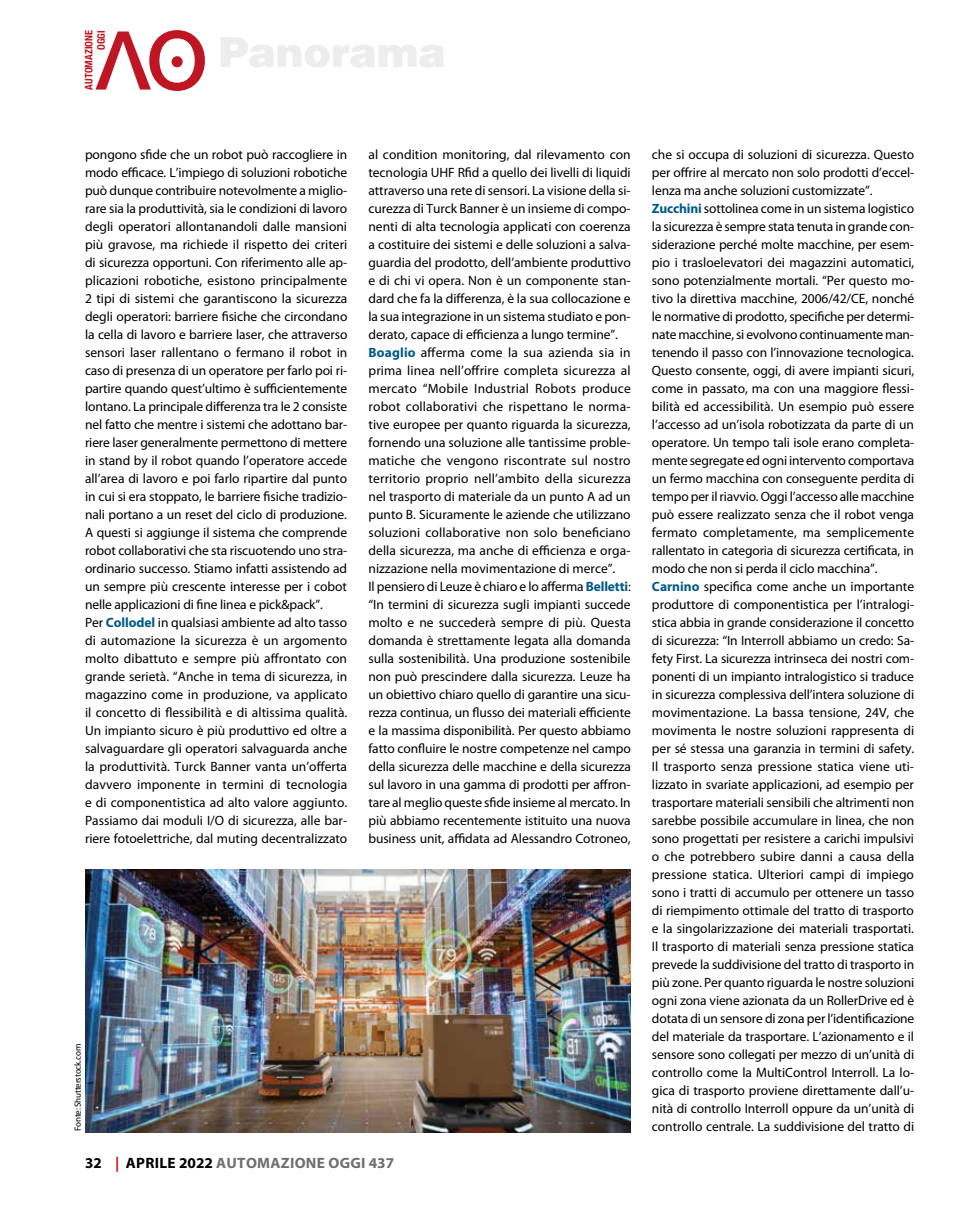
<style>
.page{position:relative;width:978px;height:1212px;background:#fff}
.page>*{position:absolute;margin:0;border:0;box-sizing:border-box;transform-origin:0 0}
.t1{font:700 15px "Myriad Pro";letter-spacing:.02em;color:#706f6f}
.t2{font:13.5px/18px "Myriad Pro";letter-spacing:-.005em;color:#000}
.t3{font:700 condensed 10.35px/12.3px "Helvetica Neue";color:#be1622;text-align:right}
.t4{font:9px "Myriad Pro";letter-spacing:-.02em;color:#000}
.s1{font-weight:700;color:#005a86}
.s2{color:#000}
.s3{color:#cd1719}
</style>
<div class="page">
<svg style="left:95px;top:30px;width:110px;height:61px"></svg>
<div style="left:172px;top:56px;width:11px;height:11px;background:#be1622;border-radius:50%"></div>
<img style="left:85px;top:870px;width:546px;height:262px">
<p class="t3" style="left:82px;top:90px;width:61px;rotate:-90deg">AUTOMAZIONE<br>OGGI</p>
<p class="t2" style="left:85px;top:146px;width:264px">pongono sfide che un robot può raccogliere in modo efficace. L’impiego di soluzioni robotiche può dunque contribuire notevolmente a miglio&shy;rare sia la produttività, sia le condizioni di lavoro degli operatori allontanandoli dalle mansioni più gravose, ma richiede il rispetto dei criteri di sicurezza opportuni. Con riferimento alle ap&shy;plicazioni robotiche, esistono principalmente 2 tipi di sistemi che garantiscono la sicurezza degli operatori: barriere fisiche che circondano la cella di lavoro e barriere laser, che attraverso sensori laser rallentano o fermano il robot in caso di presenza di un operatore per farlo poi ri&shy;partire quando quest’ultimo è sufficientemente lontano. La principale differenza tra le 2 consiste nel fatto che mentre i sistemi che adottano bar&shy;riere laser generalmente permettono di mettere in stand by il robot quando l’operatore accede all’area di lavoro e poi farlo ripartire dal punto in cui si era stoppato, le barriere fisiche tradizio&shy;nali portano a un reset del ciclo di produzione.<br>A questi si aggiunge il sistema che comprende robot collaborativi che sta riscuotendo uno stra&shy;ordinario successo. Stiamo infatti assistendo ad un sempre più crescente interesse per i cobot nelle applicazioni di fine linea e pick&amp;pack”.<br>Per <span class="s1">Collodel</span> in qualsiasi ambiente ad alto tasso di automazione la sicurezza è un argomento molto dibattuto e sempre più affrontato con grande serietà. “Anche in tema di sicurezza, in magazzino come in produzione, va applicato il concetto di flessibilità e di altissima qualità.<br>Un impianto sicuro è più produttivo ed oltre a salvaguardare gli operatori salvaguarda anche la produttività. Turck Banner vanta un’offerta davvero imponente in termini di tecnologia e di componentistica ad alto valore aggiunto.<br>Passiamo dai moduli I/O di sicurezza, alle bar&shy;riere fotoelettriche, dal muting decentralizzato</p>
<p class="t2" style="left:368px;top:146px;width:264px">al condition monitoring, dal rilevamento con tecnologia UHF Rfid a quello dei livelli di liquidi attraverso una rete di sensori. La visione della si&shy;curezza di Turck Banner è un insieme di compo&shy;nenti di alta tecnologia applicati con coerenza a costituire dei sistemi e delle soluzioni a salva&shy;guardia del prodotto, dell’ambiente produttivo e di chi vi opera. Non è un componente stan&shy;dard che fa la differenza, è la sua collocazione e la sua integrazione in un sistema studiato e pon&shy;derato, capace di efficienza a lungo termine”.<br><span class="s1">Boaglio</span> afferma come la sua azienda sia in prima linea nell’offrire completa sicurezza al mercato “Mobile Industrial Robots produce robot collaborativi che rispettano le norma&shy;tive europee per quanto riguarda la sicurezza, fornendo una soluzione alle tantissime proble&shy;matiche che vengono riscontrate sul nostro territorio proprio nell’ambito della sicurezza nel trasporto di materiale da un punto A ad un punto B. Sicuramente le aziende che utilizzano soluzioni collaborative non solo beneficiano della sicurezza, ma anche di efficienza e orga&shy;nizzazione nella movimentazione di merce”.<br>Il pensiero di Leuze è chiaro e lo afferma <span class="s1">Belletti</span>: “In termini di sicurezza sugli impianti succede molto e ne succederà sempre di più. Questa domanda è strettamente legata alla domanda sulla sostenibilità. Una produzione sostenibile non può prescindere dalla sicurezza. Leuze ha un obiettivo chiaro quello di garantire una sicu&shy;rezza continua, un flusso dei materiali efficiente e la massima disponibilità. Per questo abbiamo fatto confluire le nostre competenze nel campo della sicurezza delle macchine e della sicurezza sul lavoro in una gamma di prodotti per affron&shy;tare al meglio queste sfide insieme al mercato. In più abbiamo recentemente istituito una nuova business unit, affidata ad Alessandro Cotroneo,</p>
<p class="t2" style="left:652px;top:145px;width:264px">che si occupa di soluzioni di sicurezza. Questo per offrire al mercato non solo prodotti d’eccel&shy;lenza ma anche soluzioni customizzate”.<br><span class="s1">Zucchini</span> sottolinea come in un sistema logistico la sicurezza è sempre stata tenuta in grande con&shy;siderazione perché molte macchine, per esem&shy;pio i trasloelevatori dei magazzini automatici, sono potenzialmente mortali. “Per questo mo&shy;tivo la direttiva macchine, 2006/42/CE, nonché le normative di prodotto, specifiche per determi&shy;nate macchine, si evolvono continuamente man&shy;tenendo il passo con l’innovazione tecnologica.<br>Questo consente, oggi, di avere impianti sicuri, come in passato, ma con una maggiore flessi&shy;bilità ed accessibilità. Un esempio può essere l’accesso ad un’isola robotizzata da parte di un operatore. Un tempo tali isole erano completa&shy;mente segregate ed ogni intervento comportava un fermo macchina con conseguente perdita di tempo per il riavvio. Oggi l’accesso alle macchine può essere realizzato senza che il robot venga fermato completamente, ma semplicemente rallentato in categoria di sicurezza certificata, in modo che non si perda il ciclo macchina”.<br><span class="s1">Carnino</span> specifica come anche un importante produttore di componentistica per l’intralogi&shy;stica abbia in grande considerazione il concetto di sicurezza: “In Interroll abbiamo un credo: Sa&shy;fety First. La sicurezza intrinseca dei nostri com&shy;ponenti di un impianto intralogistico si traduce in sicurezza complessiva dell’intera soluzione di movimentazione. La bassa tensione, 24V, che movimenta le nostre soluzioni rappresenta di per sé stessa una garanzia in termini di safety.<br>Il trasporto senza pressione statica viene uti&shy;lizzato in svariate applicazioni, ad esempio per trasportare materiali sensibili che altrimenti non sarebbe possibile accumulare in linea, che non sono progettati per resistere a carichi impulsivi o che potrebbero subire danni a causa della pressione statica. Ulteriori campi di impiego sono i tratti di accumulo per ottenere un tasso di riempimento ottimale del tratto di trasporto e la singolarizzazione dei materiali trasportati.<br>Il trasporto di materiali senza pressione statica prevede la suddivisione del tratto di trasporto in più zone. Per quanto riguarda le nostre soluzioni ogni zona viene azionata da un RollerDrive ed è dotata di un sensore di zona per l’identificazione del materiale da trasportare. L’azionamento e il sensore sono collegati per mezzo di un’unità di controllo come la MultiControl Interroll. La lo&shy;gica di trasporto proviene direttamente dall’u&shy;nità di controllo Interroll oppure da un’unità di</p>
<p class="t4" style="left:73px;top:1131px;width:89px;rotate:-90deg">Fonte: Shutterstock.com</p>
<p class="t2" style="left:652px;top:1117px;width:264px">controllo centrale. La suddivisione del tratto di</p>
<p class="t1" style="left:85px;top:1153px;width:311px"><span class="s2">32</span> <span class="s3">|</span> <span class="s2">APRILE 2022</span> AUTOMAZIONE OGGI 437</p>
</div>
